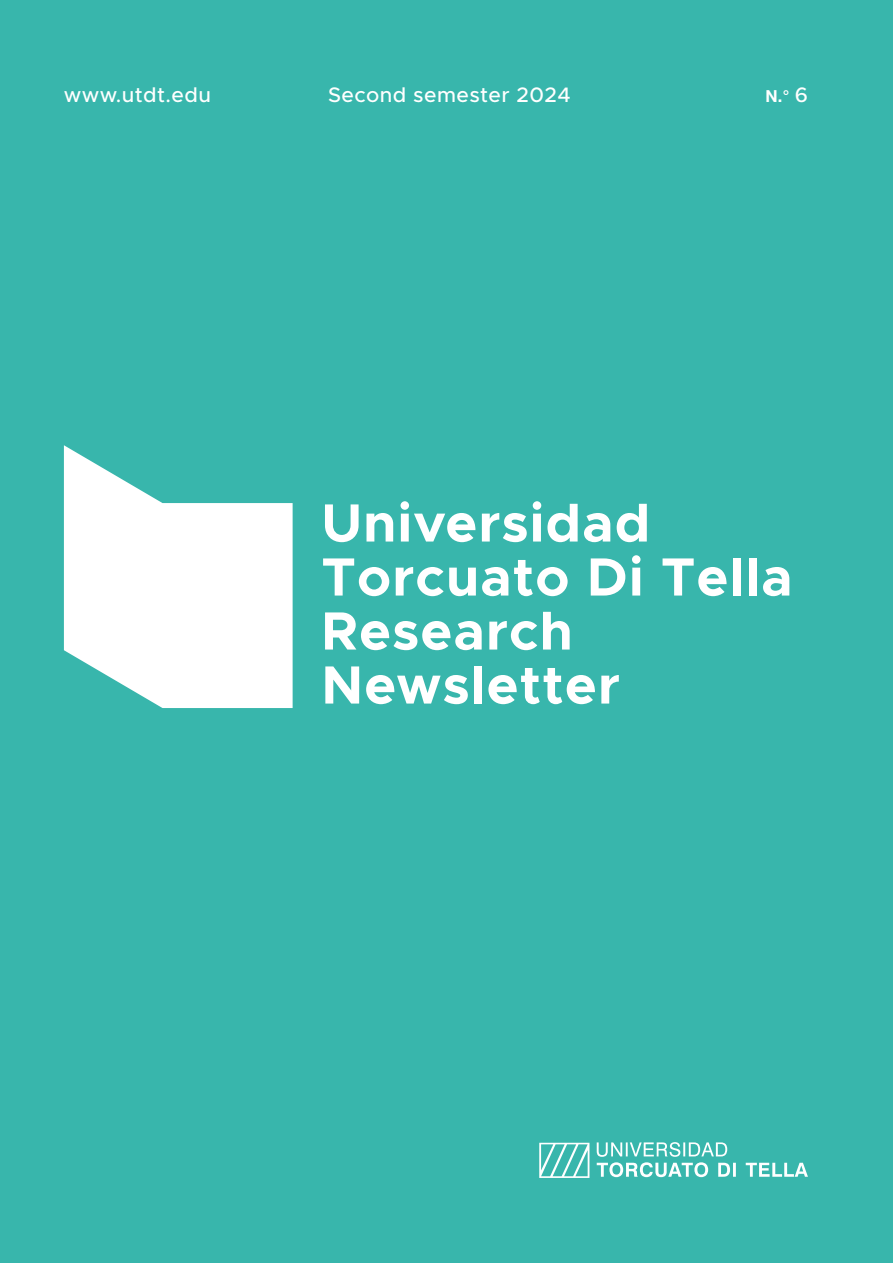
<style>
.page{position:relative;width:893px;height:1263px;background:#38b6ac}
.page>*{position:absolute;margin:0;border:0;box-sizing:border-box;transform-origin:0 0}
.t1{font:700 54px/54px "Metropolis";letter-spacing:.02em;color:#fff}
.t2{font:500 21px "Metropolis";letter-spacing:.02em;color:#fff}
.t3{font:700 16.5px "Helvetica Neue";color:#fff}
.s1{font-family:"Metropolis";font-weight:500;font-size:21px}
</style>
<div class="page">
<svg style="left:597px;top:1142px;width:211px;height:35px"></svg>
<svg style="left:539px;top:1143px;width:50px;height:35px"></svg>
<svg style="left:64px;top:445px;width:229px;height:263px;fill:#fff"></svg>
<p class="t2" style="left:64px;top:81px;width:149px">www.utdt.edu</p>
<p class="t2" style="left:328px;top:81px;width:244px">Second semester 2024</p>
<p class="t3" style="left:765px;top:83px;width:44px">N.° <span class="s1">6</span></p>
<p class="t1" style="left:321px;top:496px;width:473px">Universidad<br>Torcuato Di Tella<br>Research<br>Newsletter</p>
</div>
